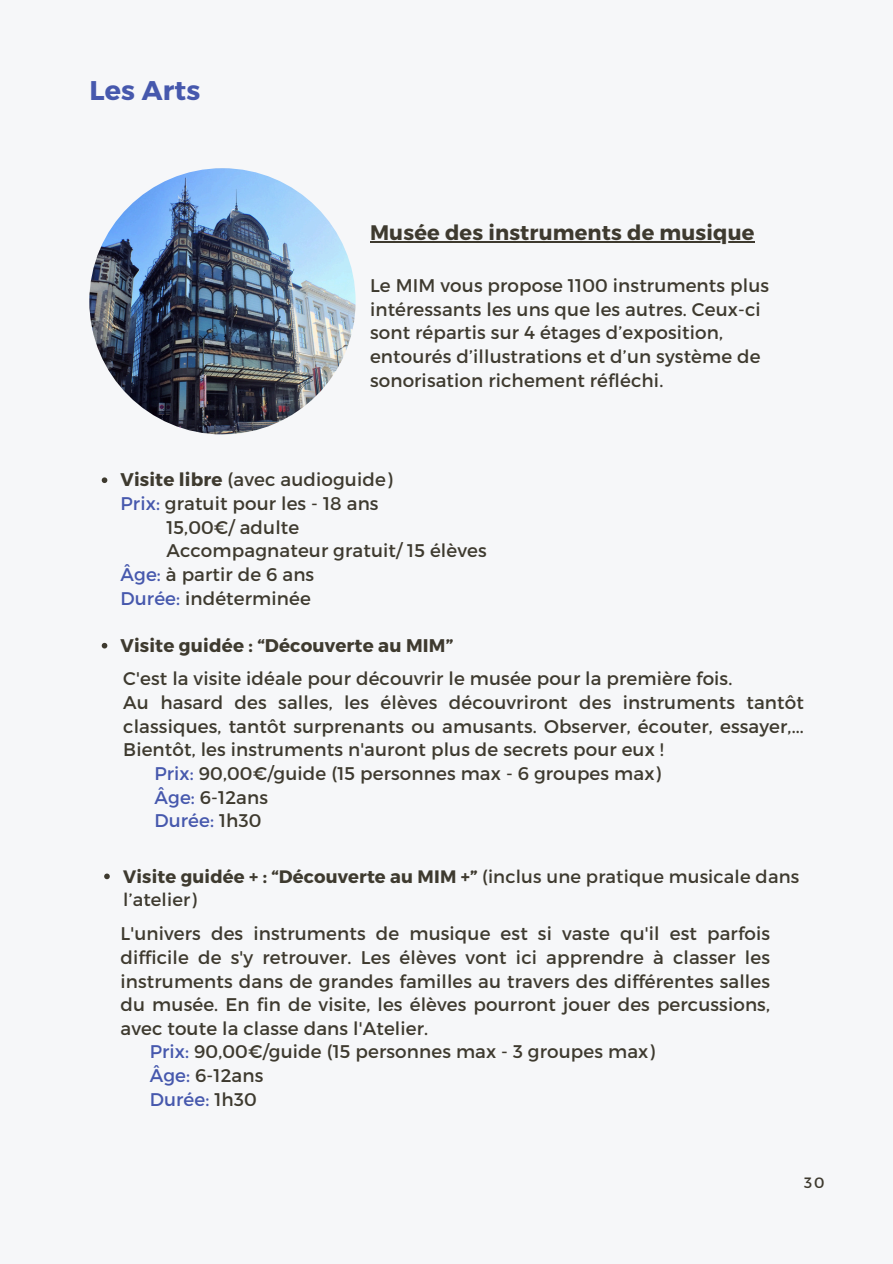
<style>
.page{position:relative;width:893px;height:1264px;background:#fff}
.page>*{position:absolute;margin:0;border:0;box-sizing:border-box;transform-origin:0 0}
.t1{font:700 27px "Montserrat";letter-spacing:.01em;color:#4658ad}
.t2{font:700 21px "Montserrat";letter-spacing:.01em;color:#3e3a2f}
.t3{font:18.3px/23.7px "Montserrat";letter-spacing:.01em;color:#3e3a2f;text-align:justify}
.t4{font:700 18.3px "Montserrat";letter-spacing:.01em;color:#3e3a2f}
.t5{font:18.3px "Montserrat";letter-spacing:.01em;color:#4658ad}
.t6{font:18px/23.7px "Montserrat";letter-spacing:.01em;color:#3e3a2f}
.t7{font:15px "Montserrat";color:#3e3a2f}
.s1{font-weight:700}
.s2{color:#4658ad}
.s3{color:#3e3a2f}
</style>
<div class="page">
<div style="left:0;top:0;width:892px;height:1263px;background:#f6f7f9"></div>
<hr style="left:370px;top:241px;width:384px;height:1px;background:#3e3a2f">
<img style="left:89px;top:168px;width:266px;height:266px;border-radius:50%">
<svg style="left:102px;top:477px;width:5px;height:6px"></svg>
<svg style="left:102px;top:643px;width:5px;height:5px"></svg>
<svg style="left:104px;top:873px;width:6px;height:6px"></svg>
<p class="t1" style="left:89px;top:73px;width:112px">Les Arts</p>
<h2 class="t2" style="left:370px;top:219px;width:386px">Musée des instruments de musique</h2>
<p class="t3" style="left:370px;top:273px;width:400px;text-align:left">Le MIM vous propose 1100 instruments plus intéressants les uns que les autres. Ceux-ci sont répartis sur 4 étages d’exposition, entourés d’illustrations et d’un système de sonorisation richement réfléchi.</p>
<p class="t3" style="left:120px;top:467px;width:273px"><span class="s1">Visite libre</span> (avec audioguide)</p>
<p class="t3" style="left:120px;top:491px;width:259px"><span class="s2">Prix:</span> gratuit pour les - 18 ans</p>
<p class="t3" style="left:166px;top:514px;width:134px">15,00€/ adulte</p>
<p class="t3" style="left:166px;top:538px;width:322px">Accompagnateur gratuit/ 15 élèves</p>
<p class="t3" style="left:120px;top:561px;width:195px"><span class="s2">Âge:</span> à partir de 6 ans</p>
<p class="t3" style="left:120px;top:585px;width:192px"><span class="s2">Durée:</span> indéterminée</p>
<p class="t4" style="left:120px;top:633px;width:334px">Visite guidée : “Découverte au MIM”</p>
<p class="t3" style="left:123px;top:666px;width:610px">C'est la visite idéale pour découvrir le musée pour la première fois.</p>
<p class="t3" style="left:123px;top:689px;width:682px">Au hasard des salles, les élèves découvriront des instruments tantôt classiques, tantôt surprenants ou amusants. Observer, écouter, essayer,...<br>Bientôt, les instruments n'auront plus de secrets pour eux !</p>
<p class="t3" style="left:154px;top:760px;width:508px"><span class="s2">Prix:</span> 90,00€/guide (15 personnes max - 6 groupes max)</p>
<p class="t3" style="left:154px;top:784px;width:115px"><span class="s2">Âge:</span> 6-12ans</p>
<p class="t5" style="left:154px;top:808px;width:108px">Durée: <span class="s3">1h30</span></p>
<p class="t6" style="left:123px;top:863px;width:677px"><span class="s1">Visite guidée + : “Découverte au MIM +”</span> (inclus une pratique musicale dans l’atelier)</p>
<p class="t3" style="left:120px;top:921px;width:651px">L'univers des instruments de musique est si vaste qu'il est parfois difficile de s'y retrouver. Les élèves vont ici apprendre à classer les instruments dans de grandes familles au travers des différentes salles du musée. En fin de visite, les élèves pourront jouer des percussions, avec toute la classe dans l'Atelier.</p>
<p class="t3" style="left:150px;top:1039px;width:506px"><span class="s2">Prix:</span> 90,00€/guide (15 personnes max - 3 groupes max)</p>
<p class="t3" style="left:150px;top:1062px;width:115px"><span class="s2">Âge:</span> 6-12ans</p>
<p class="t5" style="left:150px;top:1087px;width:108px">Durée: <span class="s3">1h30</span></p>
<p class="t7" style="left:804px;top:1172px;width:22px">30</p>
</div>
